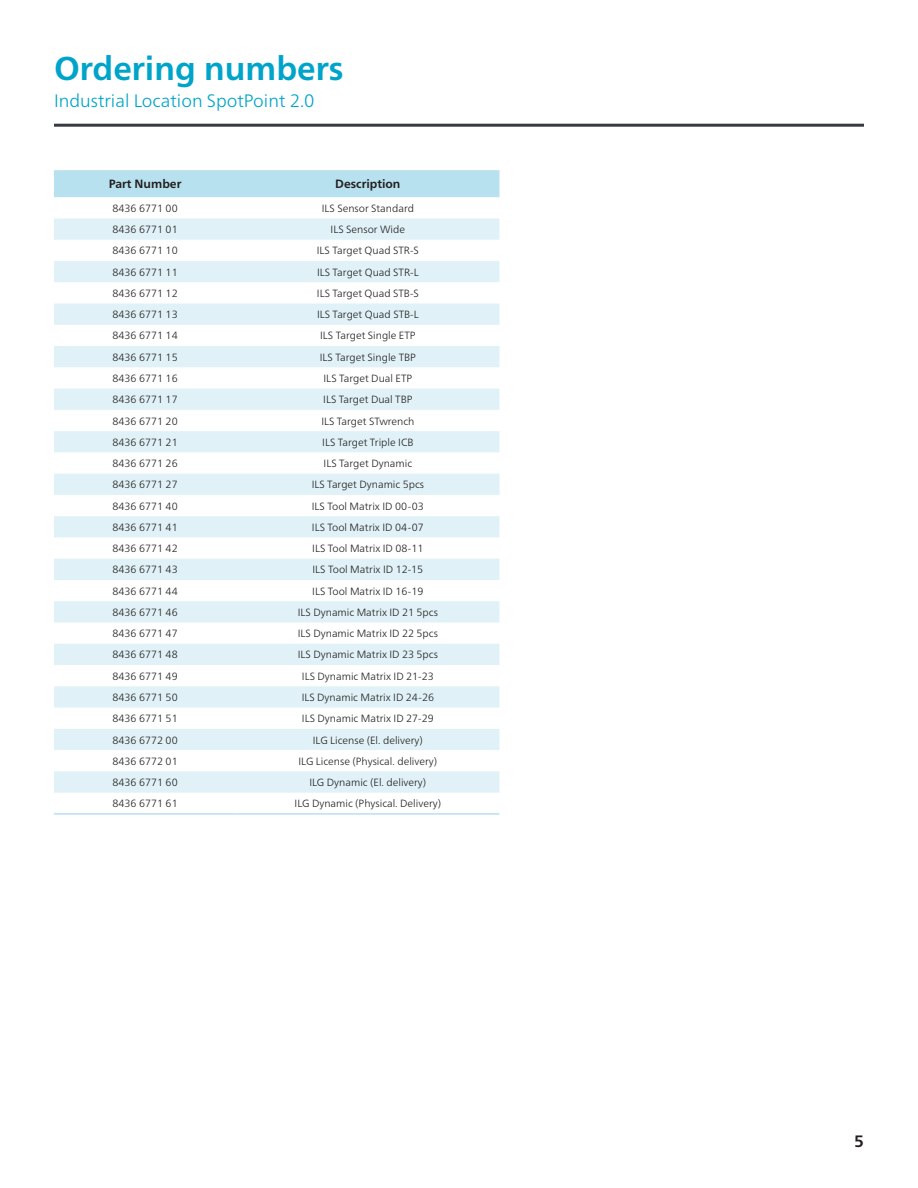
<style>
.page{position:relative;width:918px;height:1188px;background:#fff}
.page>*{position:absolute;margin:0;border:0;box-sizing:border-box;transform-origin:0 0}
.Page_Header_Left_Bla{font:700 33px "Neue Frutiger World";color:#00a4ca}
.Page_Header_Left_Bla-2{font:300 18px "Neue Frutiger World";color:#00a4ca}
.t1{font:700 16.5px "Neue Frutiger World";color:#231f20}
.Chart_Header{font:700 12px "Neue Frutiger World";color:#231f20}
.t2{font:300 10.5px "Neue Frutiger World";color:#231f20}
</style>
<div class="page">
<hr style="left:54px;top:124px;width:810px;height:3px;background:#353b40">
<div style="left:54px;top:170px;width:446px;height:27px;background:#b7e1ee"></div>
<svg style="left:54px;top:218px;width:446px;height:575px;fill:#e4f3f8"></svg>
<hr style="left:54px;top:813px;width:182px;height:2px;background:#b7e1ee">
<hr style="left:236px;top:813px;width:264px;height:2px;background:#b7e1ee">
<p class="Page_Header_Left_Bla" style="left:54px;top:39px;width:291px">Ordering numbers</p>
<p class="Page_Header_Left_Bla-2" style="left:54px;top:87px;width:262px">Industrial Location SpotPoint 2.0</p>
<p class="Chart_Header" style="left:109px;top:174px;width:74px">Part Number</p>
<p class="Chart_Header" style="left:335px;top:174px;width:67px">Description</p>
<p class="t2" style="left:113px;top:200px;width:67px">8436 6771 00</p>
<p class="t2" style="left:322px;top:200px;width:94px">ILS Sensor Standard</p>
<p class="t2" style="left:113px;top:221px;width:67px">8436 6771 01</p>
<p class="t2" style="left:331px;top:221px;width:76px">ILS Sensor Wide</p>
<p class="t2" style="left:113px;top:243px;width:67px">8436 6771 10</p>
<p class="t2" style="left:317px;top:243px;width:104px">ILS Target Quad STR-S</p>
<p class="t2" style="left:113px;top:264px;width:67px">8436 6771 11</p>
<p class="t2" style="left:317px;top:264px;width:103px">ILS Target Quad STR-L</p>
<p class="t2" style="left:113px;top:285px;width:67px">8436 6771 12</p>
<p class="t2" style="left:317px;top:285px;width:103px">ILS Target Quad STB-S</p>
<p class="t2" style="left:113px;top:306px;width:67px">8436 6771 13</p>
<p class="t2" style="left:317px;top:306px;width:103px">ILS Target Quad STB-L</p>
<p class="t2" style="left:113px;top:328px;width:67px">8436 6771 14</p>
<p class="t2" style="left:320px;top:328px;width:97px">ILS Target Single ETP</p>
<p class="t2" style="left:113px;top:349px;width:67px">8436 6771 15</p>
<p class="t2" style="left:320px;top:349px;width:98px">ILS Target Single TBP</p>
<p class="t2" style="left:113px;top:370px;width:67px">8436 6771 16</p>
<p class="t2" style="left:324px;top:370px;width:90px">ILS Target Dual ETP</p>
<p class="t2" style="left:113px;top:391px;width:67px">8436 6771 17</p>
<p class="t2" style="left:323px;top:391px;width:91px">ILS Target Dual TBP</p>
<p class="t2" style="left:113px;top:413px;width:67px">8436 6771 20</p>
<p class="t2" style="left:321px;top:413px;width:95px">ILS Target STwrench</p>
<p class="t2" style="left:113px;top:434px;width:67px">8436 6771 21</p>
<p class="t2" style="left:322px;top:434px;width:93px">ILS Target Triple ICB</p>
<p class="t2" style="left:113px;top:455px;width:67px">8436 6771 26</p>
<p class="t2" style="left:324px;top:455px;width:90px">ILS Target Dynamic</p>
<p class="t2" style="left:113px;top:476px;width:67px">8436 6771 27</p>
<p class="t2" style="left:312px;top:476px;width:114px">ILS Target Dynamic 5pcs</p>
<p class="t2" style="left:113px;top:498px;width:67px">8436 6771 40</p>
<p class="t2" style="left:312px;top:498px;width:114px">ILS Tool Matrix ID 00-03</p>
<p class="t2" style="left:113px;top:519px;width:67px">8436 6771 41</p>
<p class="t2" style="left:312px;top:519px;width:113px">ILS Tool Matrix ID 04-07</p>
<p class="t2" style="left:113px;top:540px;width:67px">8436 6771 42</p>
<p class="t2" style="left:312px;top:540px;width:113px">ILS Tool Matrix ID 08-11</p>
<p class="t2" style="left:113px;top:562px;width:67px">8436 6771 43</p>
<p class="t2" style="left:313px;top:562px;width:112px">ILS Tool Matrix ID 12-15</p>
<p class="t2" style="left:113px;top:583px;width:67px">8436 6771 44</p>
<p class="t2" style="left:312px;top:583px;width:113px">ILS Tool Matrix ID 16-19</p>
<p class="t2" style="left:113px;top:604px;width:67px">8436 6771 46</p>
<p class="t2" style="left:298px;top:604px;width:142px">ILS Dynamic Matrix ID 21 5pcs</p>
<p class="t2" style="left:113px;top:625px;width:67px">8436 6771 47</p>
<p class="t2" style="left:298px;top:625px;width:142px">ILS Dynamic Matrix ID 22 5pcs</p>
<p class="t2" style="left:113px;top:647px;width:67px">8436 6771 48</p>
<p class="t2" style="left:298px;top:647px;width:142px">ILS Dynamic Matrix ID 23 5pcs</p>
<p class="t2" style="left:113px;top:668px;width:67px">8436 6771 49</p>
<p class="t2" style="left:302px;top:668px;width:133px">ILS Dynamic Matrix ID 21-23</p>
<p class="t2" style="left:113px;top:689px;width:67px">8436 6771 50</p>
<p class="t2" style="left:302px;top:689px;width:134px">ILS Dynamic Matrix ID 24-26</p>
<p class="t2" style="left:113px;top:710px;width:67px">8436 6771 51</p>
<p class="t2" style="left:302px;top:710px;width:133px">ILS Dynamic Matrix ID 27-29</p>
<p class="t2" style="left:113px;top:732px;width:67px">8436 6772 00</p>
<p class="t2" style="left:313px;top:732px;width:112px">ILG License (El. delivery)</p>
<p class="t2" style="left:113px;top:753px;width:67px">8436 6772 01</p>
<p class="t2" style="left:299px;top:753px;width:140px">ILG License (Physical. delivery)</p>
<p class="t2" style="left:113px;top:774px;width:67px">8436 6771 60</p>
<p class="t2" style="left:309px;top:774px;width:118px">ILG Dynamic (El. delivery)</p>
<p class="t2" style="left:113px;top:795px;width:67px">8436 6771 61</p>
<p class="t2" style="left:295px;top:795px;width:148px">ILG Dynamic (Physical. Delivery)</p>
<h3 class="t1" style="left:854px;top:1127px;width:11px">5</h3>
</div>
